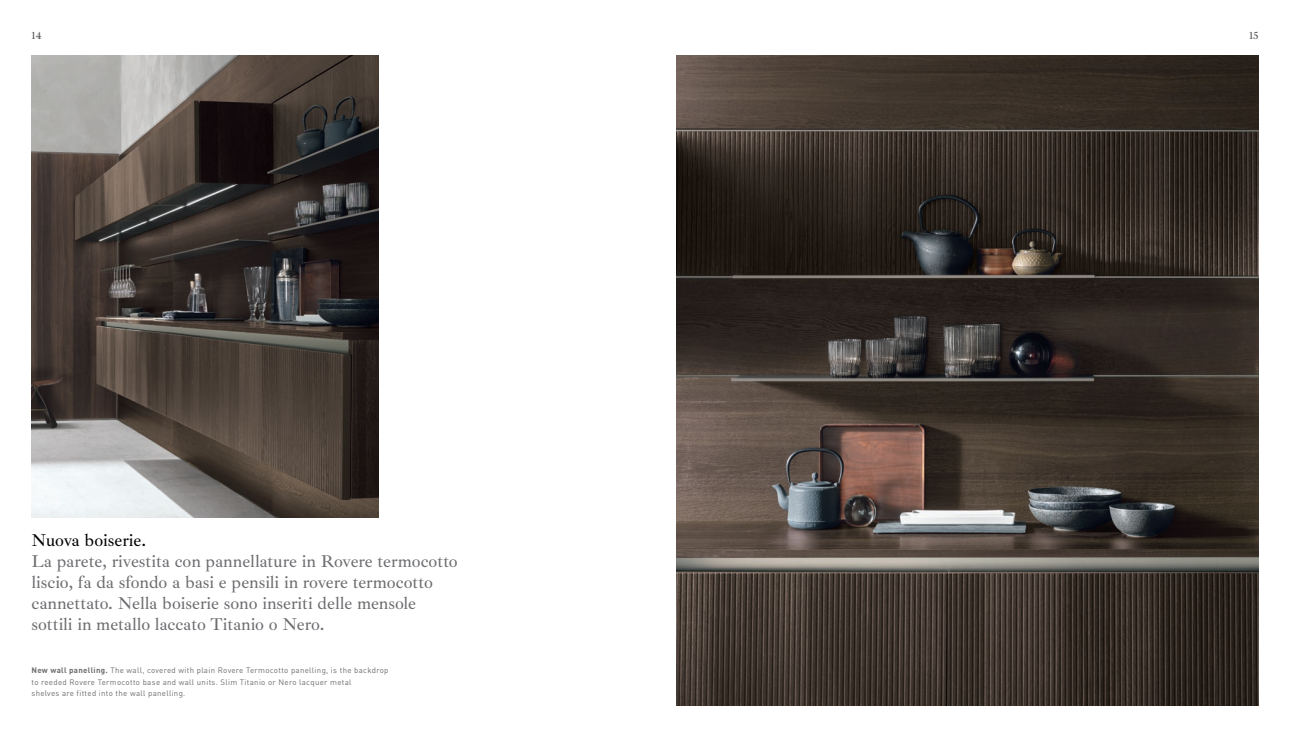
<style>
.page{position:relative;width:1290px;height:737px;background:#fff}
.page>*{position:absolute;margin:0;border:0;box-sizing:border-box;transform-origin:0 0}
.t1{font:500 17.5px/21px "Ibarra Real Nova";color:#6c6d70}
.t2{font:500 17.5px "Ibarra Real Nova";color:#000}
.t3{font:500 10.5px "Ibarra Real Nova";color:#57585a}
.t4{font:7.88px/11.4px "DIN";letter-spacing:.04em;color:#6c6d70}
.s1{font-weight:700}
</style>
<div class="page">
<img style="left:676px;top:56px;width:582px;height:649px">
<img style="left:32px;top:56px;width:347px;height:461px">
<h2 class="t3" style="left:32px;top:30px;width:12px">14</h2>
<h1 class="t2" style="left:32px;top:530px;width:116px">Nuova boiserie.</h1>
<h1 class="t1" style="left:32px;top:551px;width:428px">La parete, rivestita con pannellature in Rovere termocotto liscio, fa da sfondo a basi e pensili in rovere termocotto cannettato. Nella boiserie sono inseriti delle mensole sottili in metallo laccato Titanio o Nero.</h1>
<p class="t4" style="left:32px;top:664px;width:358px"><span class="s1">New wall panelling.</span> The wall, covered with plain Rovere Termocotto panelling, is the backdrop to reeded Rovere Termocotto base and wall units. Slim Titanio or Nero lacquer metal<br>shelves are fitted into the wall panelling.</p>
<h2 class="t3" style="left:1249px;top:30px;width:11px">15</h2>
</div>
